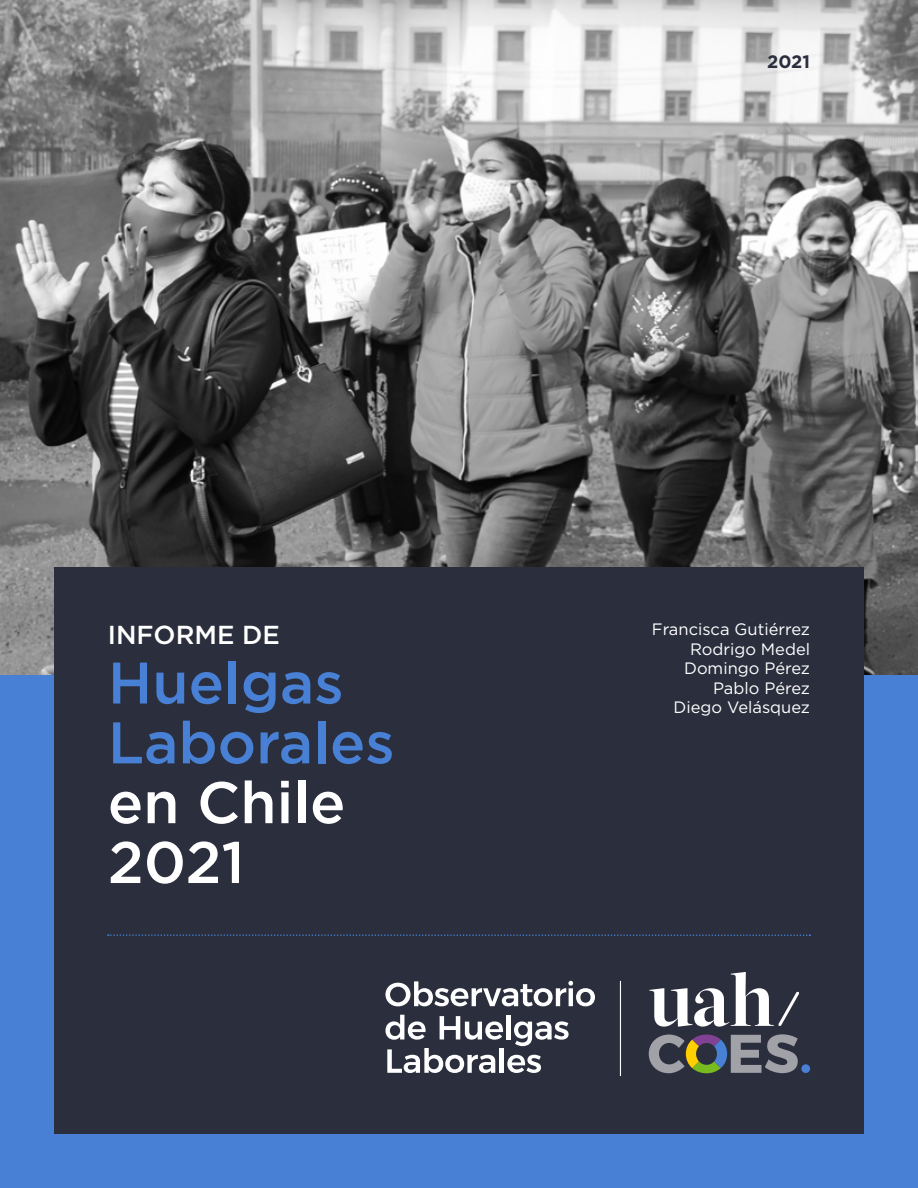
<style>
.page{position:relative;width:918px;height:1188px;background:#fff}
.page>*{position:absolute;margin:0;border:0;box-sizing:border-box;transform-origin:0 0}
.t1{font:500 58.5px/59.8px "Gotham";color:#4780d4}
.t2{font:500 58.5px/59.8px "Gotham";color:#fff}
.t3{font:500 25.95px "Gotham";color:#fff}
.t4{font:700 18px "Gotham";color:#2b2e3d}
.t5{font:16.5px/19.5px "Gotham";color:#fff;text-align:right}
</style>
<div class="page">
<img style="left:0;top:0;width:918px;height:675px">
<div style="left:0;top:675px;width:918px;height:513px;background:#4780d4"></div>
<div style="left:54px;top:567px;width:810px;height:567px;background:#2b2e3d"></div>
<svg style="left:108px;top:934px;width:702px;height:2px"></svg>
<svg style="left:385px;top:981px;width:210px;height:25px"></svg>
<svg style="left:386px;top:1015px;width:40px;height:25px"></svg>
<svg style="left:440px;top:1016px;width:63px;height:24px"></svg>
<div style="left:506px;top:1015px;width:5px;height:25px;background:#fff"></div>
<svg style="left:514px;top:1021px;width:55px;height:25px"></svg>
<svg style="left:387px;top:1048px;width:108px;height:25px"></svg>
<hr style="left:500px;top:1048px;width:4px;height:25px;background:#fff">
<svg style="left:507px;top:1055px;width:34px;height:18px"></svg>
<svg style="left:649px;top:972px;width:150px;height:55px"></svg>
<svg style="left:649px;top:1034px;width:149px;height:39px"></svg>
<div style="left:801px;top:1064px;width:9px;height:9px;background:#4780d4;border-radius:50%"></div>
<hr style="left:620px;top:981px;width:1px;height:95px;background:#fff">
<h2 class="t3" style="left:108px;top:618px;width:174px">INFORME DE</h2>
<h1 class="t1" style="left:108px;top:652px;width:288px">Huelgas<br>Laborales</h1>
<h1 class="t2" style="left:108px;top:772px;width:239px">en Chile<br>2021</h1>
<p class="t4" style="left:767px;top:50px;width:44px">2021</p>
<p class="t5" style="left:652px;top:619px;width:160px">Francisca Gutiérrez<br>Rodrigo Medel<br>Domingo Pérez<br>Pablo Pérez<br>Diego Velásquez</p>
</div>
